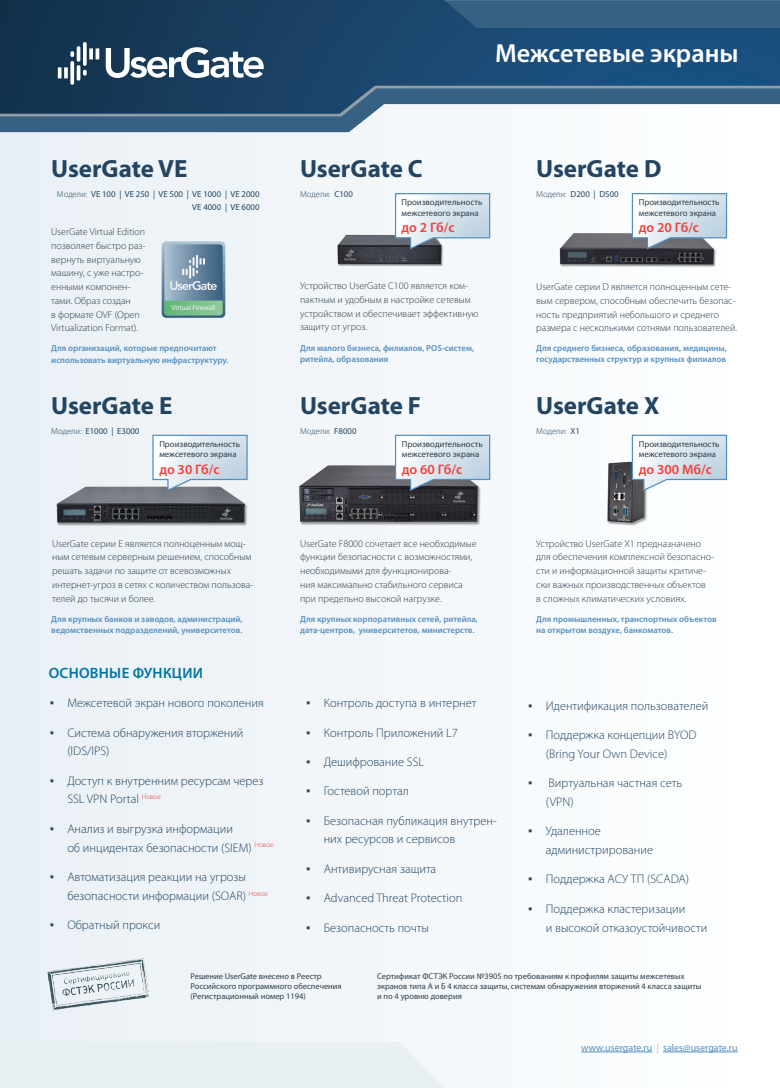
<style>
.page{position:relative;width:780px;height:1088px;background:#f4f8fb}
.page>*{position:absolute;margin:0;border:0;box-sizing:border-box;transform-origin:0 0}
.Paragraph_Style_19{font:600 26.25px "Myriad Pro";color:#fff}
._13{font:700 25px "Myriad Pro";color:#234561}
.Title_EN{font:600 15px "Myriad Pro";letter-spacing:.02em;color:#0074a2}
.t1{font:600 13.75px "Myriad Pro";letter-spacing:-.005em;color:#ef413d}
.t2{font:300 12.5px/18.8px "Myriad Pro";color:#234561}
.Hyper_Grep_8-11{font:300 10px/13.8px "Myriad Pro";color:#2d3e4b}
.t3{font:10px "Myriad Pro";color:#568fbe}
.Hyper_Grep7-11_sem{font:600 8.75px/11.2px "Myriad Pro";color:#568fbe}
.t4{font:8.75px "Myriad Pro";color:#2d3e4b}
.Hyper_Grep_7_gray_7{font:8.75px/12.5px "Myriad Pro";color:#234561;text-align:right}
.Hyper_Grep_7_gray_7-2{font:300 8.75px "Myriad Pro";color:#234561}
.White_Right{font:8.5px/10.1px "Myriad Pro";color:#2d3e4b}
.t5{font:7.25px "Myriad Pro";color:#f2f2f3}
.s1{font-weight:300}
.s2{font-weight:400}
.s3{font-family:"Arial";font-weight:400}
</style>
<div class="page">
<svg style="left:0;top:116px;width:780px;height:16px"></svg>
<svg style="left:0;top:113px;width:780px;height:3px"></svg>
<svg style="left:0;top:0;width:780px;height:113px;background:#295073"></svg>
<svg style="left:83px;top:70px;width:4px;height:6px"></svg>
<svg style="left:58px;top:67px;width:3px;height:11px"></svg>
<svg style="left:64px;top:67px;width:4px;height:11px"></svg>
<hr style="left:77px;top:65px;width:3px;height:16px;background:#fff;border-radius:2px">
<svg style="left:70px;top:61px;width:4px;height:24px"></svg>
<svg style="left:106px;top:47px;width:158px;height:31px"></svg>
<svg style="left:70px;top:51px;width:4px;height:6px"></svg>
<svg style="left:96px;top:48px;width:3px;height:11px"></svg>
<svg style="left:89px;top:48px;width:4px;height:11px"></svg>
<hr style="left:77px;top:46px;width:3px;height:16px;background:#fff;border-radius:2px">
<svg style="left:83px;top:42px;width:4px;height:24px"></svg>
<hr style="left:581px;top:1051px;width:71px;height:1px;background:#568fbe">
<hr style="left:663px;top:1051px;width:74px;height:1px;background:#568fbe">
<img style="left:337px;top:234px;width:106px;height:32px">
<div style="left:0;top:1042px;width:443px;height:46px;background:#e9f0f4"></div>
<img style="left:607px;top:461px;width:40px;height:65px">
<img style="left:559px;top:233px;width:157px;height:34px">
<img style="left:56px;top:486px;width:191px;height:41px">
<img style="left:299px;top:465px;width:182px;height:60px">
<svg style="left:631px;top:193px;width:96px;height:57px"></svg>
<svg style="left:394px;top:434px;width:97px;height:58px"></svg>
<svg style="left:152px;top:434px;width:96px;height:58px"></svg>
<svg style="left:631px;top:434px;width:96px;height:58px"></svg>
<svg style="left:394px;top:193px;width:97px;height:57px"></svg>
<img style="left:47px;top:958px;width:103px;height:53px">
<svg style="left:162px;top:241px;width:63px;height:77px;background:#7b9ea7"></svg>
<p class="Paragraph_Style_19" style="left:495px;top:37px;width:245px">Межсетевые экраны</p>
<p class="_13" style="left:51px;top:153px;width:138px">UserGate VE</p>
<p class="_13" style="left:300px;top:153px;width:124px">UserGate C</p>
<p class="_13" style="left:536px;top:153px;width:127px">UserGate D</p>
<p class="Hyper_Grep_7_gray_7" style="left:57px;top:188px;width:204px"><span class="s1">Модели:</span> VE 100 | VE 250 | VE 500 | VE 1000 | VE 2000<br>VE 4000 | VE 6000</p>
<p class="Hyper_Grep_8-11" style="left:51px;top:225px;width:96px">UserGate Virtual Edition позволяет быстро раз&shy;вернуть виртуальную машину, с уже настро&shy;енными компонен&shy;тами. Образ создан<br>в формате OVF (Open<br>Virtualization Format).</p>
<p class="t5" style="left:171px;top:303px;width:46px">Virtual Firewall</p>
<p class="Hyper_Grep7-11_sem" style="left:51px;top:343px;width:179px">Для организаций, которые предпочитают использовать виртуальную инфраструктуру.</p>
<p class="Hyper_Grep_7_gray_7-2" style="left:300px;top:189px;width:54px">Модели: <span class="s2">C100</span></p>
<p class="t4" style="left:401px;top:197px;width:82px">Производительность</p>
<p class="t4" style="left:401px;top:207px;width:79px">межсетевого экрана</p>
<p class="t1" style="left:401px;top:219px;width:54px">до 2 Гб/с</p>
<p class="Hyper_Grep_8-11" style="left:300px;top:279px;width:180px">Устройство UserGate С100 является ком&shy;пактным и удобным в настройке сетевым устройством и обеспечивает эффективную защиту от угроз.</p>
<p class="Hyper_Grep7-11_sem" style="left:300px;top:342px;width:175px">Для малого бизнеса, филиалов, POS-систем, ритейла, образования</p>
<p class="Hyper_Grep_7_gray_7" style="left:536px;top:188px;width:84px"><span class="s1">Модели:</span> D200 | D500</p>
<p class="t4" style="left:638px;top:197px;width:82px">Производительность</p>
<p class="t4" style="left:638px;top:207px;width:79px">межсетевого экрана</p>
<p class="t1" style="left:638px;top:219px;width:62px">до 20 Гб/с</p>
<p class="Hyper_Grep_8-11" style="left:536px;top:280px;width:202px">UserGate серии D является полноценным сете&shy;вым сервером, способным обеспечить безопас&shy;ность предприятий небольшого и среднего размера с несколькими сотнями пользователей.</p>
<p class="Hyper_Grep7-11_sem" style="left:536px;top:342px;width:192px">Для среднего бизнеса, образования, медицины, государственных структур и крупных филиалов</p>
<h2 class="_13" style="left:51px;top:390px;width:123px">UserGate E</h2>
<h2 class="_13" style="left:300px;top:390px;width:123px">UserGate F</h2>
<h2 class="_13" style="left:536px;top:390px;width:125px">UserGate Х</h2>
<p class="Hyper_Grep_7_gray_7" style="left:51px;top:425px;width:90px"><span class="s1">Модели:</span> E1000 | E3000</p>
<p class="Hyper_Grep_7_gray_7-2" style="left:300px;top:426px;width:58px">Модели: <span class="s2">F8000</span></p>
<p class="Hyper_Grep_7_gray_7-2" style="left:536px;top:426px;width:45px">Модели: <span class="s2">X1</span></p>
<p class="t4" style="left:159px;top:439px;width:82px">Производительность</p>
<p class="t4" style="left:159px;top:449px;width:79px">межсетевого экрана</p>
<p class="t1" style="left:159px;top:460px;width:62px">до 30 Гб/с</p>
<p class="t4" style="left:402px;top:439px;width:82px">Производительность</p>
<p class="t4" style="left:402px;top:449px;width:79px">межсетевого экрана</p>
<p class="t1" style="left:402px;top:460px;width:62px">до 60 Гб/с</p>
<p class="t4" style="left:638px;top:439px;width:82px">Производительность</p>
<p class="t4" style="left:638px;top:449px;width:79px">межсетевого экрана</p>
<p class="t1" style="left:638px;top:460px;width:75px">до 300 Мб/с</p>
<p class="Hyper_Grep_8-11" style="left:52px;top:536px;width:202px">UserGate серии E является полноценным мощ&shy;ным сетевым серверным решением, способным решать задачи по защите от всевозможных интернет-угроз в сетях с количеством пользова&shy;телей до тысячи и более.</p>
<p class="Hyper_Grep7-11_sem" style="left:51px;top:613px;width:193px">Для крупных банков и заводов, администраций, ведомственных подразделений, университетов.</p>
<p class="Hyper_Grep_8-11" style="left:300px;top:536px;width:178px">UserGate F8000 сочетает все необходимые функции безопасности с возможностями, необходимыми для функционирова-<br>ния максимально стабильного сервиса при предельно высокой нагрузке.</p>
<p class="Hyper_Grep7-11_sem" style="left:300px;top:613px;width:179px">Для крупных корпоративных сетей, ритейла, дата-центров, университетов, министерств.</p>
<p class="Hyper_Grep_8-11" style="left:536px;top:536px;width:179px">Устройство UserGate X1 предназначено для обеспечения комплексной безопасно&shy;сти и информационной защиты критиче&shy;ски важных производственных объектов<br>в сложных климатических условиях.</p>
<p class="Hyper_Grep7-11_sem" style="left:536px;top:613px;width:182px">Для промышленных, транспортных объектов на открытом воздухе, банкоматов.</p>
<p class="Title_EN" style="left:49px;top:663px;width:156px">ОСНОВНЫЕ ФУНКЦИИ</p>
<p class="t2" style="left:50px;top:694px;width:215px"><span class="s3">▪</span> Межсетевой экран нового поколения</p>
<p class="t2" style="left:67px;top:723px;width:178px;text-indent:-18px"><span class="s3">▪</span> Система обнаружения вторжений (IDS/IPS)</p>
<p class="t2" style="left:67px;top:771px;width:198px;text-indent:-18px"><span class="s3">▪</span> Доступ к внутренним ресурсам через<br>SSL VPN Portal <sup>Новое</sup></p>
<p class="t2" style="left:67px;top:819px;width:208px;text-indent:-18px"><span class="s3">▪</span> Анализ и выгрузка информации<br>об инцидентах безопасности (SIEM) <sup>Новое</sup></p>
<p class="t2" style="left:67px;top:867px;width:202px;text-indent:-18px"><span class="s3">▪</span> Автоматизация реакции на угрозы безопасности информации (SOAR) <sup>Новое</sup></p>
<p class="t2" style="left:50px;top:916px;width:112px"><span class="s3">▪</span> Обратный прокси</p>
<p class="t2" style="left:306px;top:694px;width:172px"><span class="s3">▪</span> Контроль доступа в интернет</p>
<p class="t2" style="left:306px;top:723px;width:153px"><span class="s3">▪</span> Контроль Приложений L7</p>
<p class="t2" style="left:306px;top:752px;width:119px"><span class="s3">▪</span> Дешифрование SSL</p>
<p class="t2" style="left:306px;top:782px;width:104px"><span class="s3">▪</span> Гостевой портал</p>
<p class="t2" style="left:324px;top:811px;width:174px;text-indent:-18px"><span class="s3">▪</span> Безопасная публикация внутрен&shy;них ресурсов и сервисов</p>
<p class="t2" style="left:306px;top:859px;width:131px"><span class="s3">▪</span> Антивирусная защита</p>
<p class="t2" style="left:306px;top:889px;width:158px"><span class="s3">▪</span> Advanced Threat Protection</p>
<p class="t2" style="left:306px;top:918px;width:124px"><span class="s3">▪</span> Безопасность почты</p>
<p class="t2" style="left:528px;top:696px;width:181px"><span class="s3">▪</span> Идентификация пользователей</p>
<p class="t2" style="left:546px;top:726px;width:152px;text-indent:-18px"><span class="s3">▪</span> Поддержка концепции BYOD (Bring Your Own Device)</p>
<p class="t2" style="left:546px;top:774px;width:138px;text-indent:-18px"><span class="s3">▪</span> Виртуальная частная сеть (VPN)</p>
<p class="t2" style="left:546px;top:822px;width:109px;text-indent:-18px"><span class="s3">▪</span> Удаленное администрирование</p>
<p class="t2" style="left:528px;top:870px;width:162px"><span class="s3">▪</span> Поддержка АСУ ТП (SCADA)</p>
<p class="t2" style="left:546px;top:899px;width:163px;text-indent:-18px"><span class="s3">▪</span> Поддержка кластеризации<br>и высокой отказоустойчивости</p>
<p class="White_Right" style="left:190px;top:970px;width:153px">Решение UserGate внесено в Реестр<br>Российского программного обеспечения (Регистрационный номер 1194)</p>
<p class="White_Right" style="left:377px;top:970px;width:326px">Сертификат ФСТЭК России №3905 по требованиям к профилям защиты межсетевых экранов типа А и Б 4 класса защиты, системам обнаружения вторжений 4 класса защиты и по 4 уровню доверия</p>
<p class="t3" style="left:581px;top:1041px;width:158px">www.usergate.ru <span class="s1">|</span> sales@usergate.ru</p>
</div>
